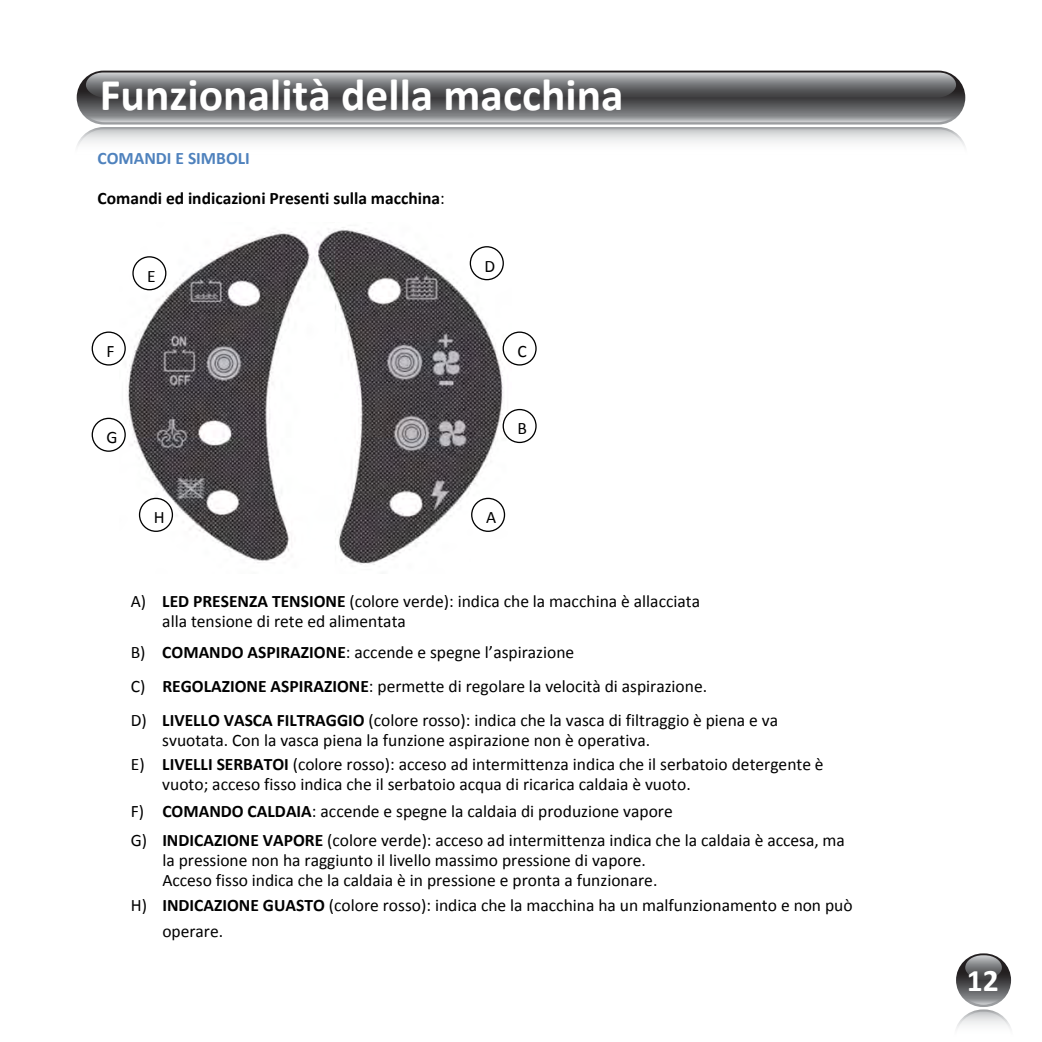
<style>
.page{position:relative;width:1042px;height:1042px;background:#fff}
.page>*{position:absolute;margin:0;border:0;box-sizing:border-box;transform-origin:0 0}
.t1{font:700 45.5px "Calibri";color:#fff}
.t2{font:700 31.5px "Calibri";color:#fff}
.t3{font:17.5px/20.1px "Calibri";color:#000}
.t4{font:700 17.5px "Calibri";color:#000}
.t5{font:700 17.5px "Calibri";color:#4f82bd}
.s1{font-weight:400}
.s2{font-weight:700}
</style>
<div class="page">
<svg style="left:76px;top:69px;width:890px;height:57px;background:#595a5c"></svg>
<div style="left:74px;top:68px;width:893px;height:59px;border:2px solid #fff;border-radius:28px"></div>
<svg style="left:86px;top:72px;width:870px;height:26px;background:#76777a"></svg>
<svg style="left:77px;top:115px;width:888px;height:31px"></svg>
<img style="left:120px;top:227px;width:391px;height:338px">
<div style="left:133px;top:257px;width:33px;height:33px;background:#fff;border-radius:50%"></div>
<div style="left:132px;top:256px;width:34px;height:34px;border:1px solid #000;border-radius:50%"></div>
<div style="left:92px;top:332px;width:33px;height:33px;background:#fff;border-radius:50%"></div>
<div style="left:92px;top:331px;width:34px;height:34px;border:1px solid #000;border-radius:50%"></div>
<div style="left:92px;top:418px;width:33px;height:33px;background:#fff;border-radius:50%"></div>
<div style="left:92px;top:418px;width:34px;height:34px;border:1px solid #000;border-radius:50%"></div>
<div style="left:140px;top:498px;width:32px;height:33px;background:#fff;border-radius:50%"></div>
<div style="left:139px;top:498px;width:34px;height:34px;border:1px solid #000;border-radius:50%"></div>
<div style="left:470px;top:247px;width:33px;height:33px;background:#fff;border-radius:50%"></div>
<div style="left:470px;top:246px;width:34px;height:34px;border:1px solid #000;border-radius:50%"></div>
<div style="left:503px;top:332px;width:33px;height:33px;background:#fff;border-radius:50%"></div>
<div style="left:502px;top:331px;width:35px;height:34px;border:1px solid #000;border-radius:50%"></div>
<div style="left:503px;top:409px;width:33px;height:33px;background:#fff;border-radius:50%"></div>
<div style="left:502px;top:409px;width:35px;height:34px;border:1px solid #000;border-radius:50%"></div>
<div style="left:472px;top:498px;width:32px;height:33px;background:#fff;border-radius:50%"></div>
<div style="left:471px;top:498px;width:34px;height:34px;border:1px solid #000;border-radius:50%"></div>
<svg style="left:955px;top:952px;width:57px;height:56px"></svg>
<div style="left:954px;top:951px;width:59px;height:58px;border:2px solid #fff;border-radius:28px"></div>
<svg style="left:965px;top:955px;width:37px;height:25px"></svg>
<svg style="left:956px;top:997px;width:55px;height:32px"></svg>
<h1 class="t1" style="left:100px;top:63px;width:525px">Funzionalità della macchina</h1>
<p class="t5" style="left:97px;top:146px;width:154px">COMANDI E SIMBOLI</p>
<p class="t4" style="left:97px;top:186px;width:349px">Comandi ed indicazioni Presenti sulla macchina<span class="s1">:</span></p>
<p class="t3" style="left:107px;top:341px;width:10px">F</p>
<p class="t3" style="left:107px;top:427px;width:13px">G</p>
<p class="t3" style="left:147px;top:265px;width:10px">E</p>
<p class="t3" style="left:154px;top:507px;width:12px">H</p>
<p class="t3" style="left:485px;top:255px;width:12px">D</p>
<p class="t3" style="left:517px;top:341px;width:11px">C</p>
<p class="t3" style="left:517px;top:418px;width:11px">B</p>
<p class="t3" style="left:486px;top:507px;width:12px">A</p>
<p class="t3" style="left:162px;top:590px;width:539px;text-indent:-31px">A) <span class="s2">LED PRESENZA TENSIONE</span> (colore verde): indica che la macchina è allacciata alla tensione di rete ed alimentata</p>
<p class="t3" style="left:131px;top:634px;width:649px;line-height:34.1px">B) <span class="s2">COMANDO ASPIRAZIONE</span>: accende e spegne l’aspirazione<br>C) <span class="s2">REGOLAZIONE ASPIRAZIONE</span>: permette di regolare la velocità di aspirazione.<br>D) <span class="s2">LIVELLO VASCA FILTRAGGIO</span> (colore rosso): indica che la vasca di filtraggio è piena e va</p>
<p class="t3" style="left:131px;top:728px;width:694px;line-height:23.6px;text-indent:31px">svuotata. Con la vasca piena la funzione aspirazione non è operativa.<br>E) <span class="s2">LIVELLI SERBATOI</span> (colore rosso): acceso ad intermittenza indica che il serbatoio detergente è</p>
<p class="t3" style="left:131px;top:770px;width:561px;line-height:27.1px;text-indent:31px">vuoto; acceso fisso indica che il serbatoio acqua di ricarica caldaia è vuoto.<br>F) <span class="s2">COMANDO CALDAIA</span>: accende e spegne la caldaia di produzione vapore</p>
<p class="t3" style="left:162px;top:829px;width:684px;text-indent:-31px">G) <span class="s2">INDICAZIONE VAPORE</span> (colore verde): acceso ad intermittenza indica che la caldaia è accesa, ma la pressione non ha raggiunto il livello massimo pressione di vapore.<br>Acceso fisso indica che la caldaia è in pressione e pronta a funzionare.</p>
<p class="t3" style="left:162px;top:892px;width:692px;line-height:25.4px;text-indent:-31px">H) <span class="s2">INDICAZIONE GUASTO</span> (colore rosso): indica che la macchina ha un malfunzionamento e non può operare.</p>
<h2 class="t2" style="left:967px;top:958px;width:33px">12</h2>
</div>
